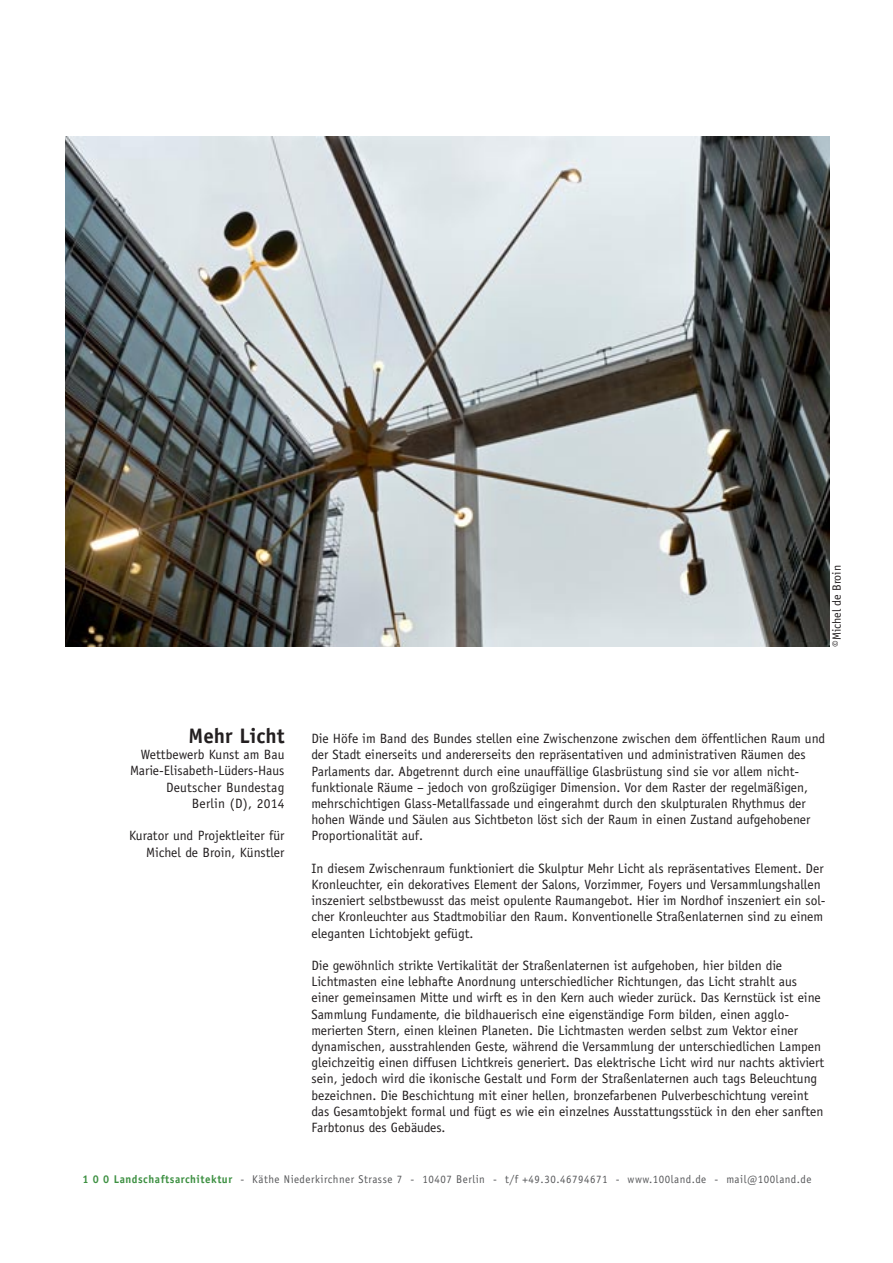
<style>
.page{position:relative;width:893px;height:1263px;background:#fff}
.page>*{position:absolute;margin:0;border:0;box-sizing:border-box;transform-origin:0 0}
.t1{font:700 21px "Officina Sans";color:#231f20}
.t2{font:13.5px/16.2px "Officina Sans";color:#231f20}
.t3{font:12px "Officina Sans";color:#231f20}
.t4{font:11.25px "Officina Sans";letter-spacing:.05em;color:#57585a}
.s1{font-weight:700;color:#3d9042}
</style>
<div class="page">
<img style="left:65px;top:137px;width:764px;height:509px">
<p class="t3" style="left:830px;top:647px;width:83px;rotate:-90deg">©Michel de Broin</p>
<p class="t1" style="left:189px;top:722px;width:97px">Mehr Licht</p>
<p class="t2" style="left:141px;top:746px;width:145px">Wettbewerb Kunst am Bau</p>
<p class="t2" style="left:130px;top:763px;width:156px">Marie-Elisabeth-Lüders-Haus</p>
<p class="t2" style="left:166px;top:779px;width:120px">Deutscher Bundestag</p>
<p class="t2" style="left:192px;top:795px;width:94px">Berlin (D), 2014</p>
<p class="t2" style="left:129px;top:828px;width:157px">Kurator und Projektleiter für</p>
<p class="t2" style="left:146px;top:844px;width:140px">Michel de Broin, Künstler</p>
<p class="t2" style="left:311px;top:730px;width:515px">Die Höfe im Band des Bundes stellen eine Zwischenzone zwischen dem öffentlichen Raum und der Stadt einerseits und andererseits den repräsentativen und administrativen Räumen des Parlaments dar. Abgetrennt durch eine unauffällige Glasbrüstung sind sie vor allem nicht&shy;funktionale Räume – jedoch von großzügiger Dimension. Vor dem Raster der regelmäßigen, mehrschichtigen Glass-Metallfassade und eingerahmt durch den skulpturalen Rhythmus der hohen Wände und Säulen aus Sichtbeton löst sich der Raum in einen Zustand aufgehobener Proportionalität auf.</p>
<p class="t2" style="left:311px;top:860px;width:516px">In diesem Zwischenraum funktioniert die Skulptur Mehr Licht als repräsentatives Element. Der Kronleuchter, ein dekoratives Element der Salons, Vorzimmer, Foyers und Versammlungshallen inszeniert selbstbewusst das meist opulente Raumangebot. Hier im Nordhof inszeniert ein sol&shy;cher Kronleuchter aus Stadtmobiliar den Raum. Konventionelle Straßenlaternen sind zu einem eleganten Lichtobjekt gefügt.</p>
<p class="t2" style="left:311px;top:957px;width:514px">Die gewöhnlich strikte Vertikalität der Straßenlaternen ist aufgehoben, hier bilden die Lichtmasten eine lebhafte Anordnung unterschiedlicher Richtungen, das Licht strahlt aus einer gemeinsamen Mitte und wirft es in den Kern auch wieder zurück. Das Kernstück ist eine Sammlung Fundamente, die bildhauerisch eine eigenständige Form bilden, einen agglo&shy;merierten Stern, einen kleinen Planeten. Die Lichtmasten werden selbst zum Vektor einer dynamischen, ausstrahlenden Geste, während die Versammlung der unterschiedlichen Lampen gleichzeitig einen diffusen Lichtkreis generiert. Das elektrische Licht wird nur nachts aktiviert sein, jedoch wird die ikonische Gestalt und Form der Straßenlaternen auch tags Beleuchtung bezeichnen. Die Beschichtung mit einer hellen, bronzefarbenen Pulverbeschichtung vereint das Gesamtobjekt formal und fügt es wie ein einzelnes Ausstattungsstück in den eher sanften Farbtonus des Gebäudes.</p>
<p class="t4" style="left:82px;top:1172px;width:730px"><span class="s1">1 0 0 Landschaftsarchitektur</span> - Käthe Niederkirchner Strasse 7 - 10407 Berlin - t/f +49.30.46794671 - www.100land.de - mail@100land.de</p>
</div>
